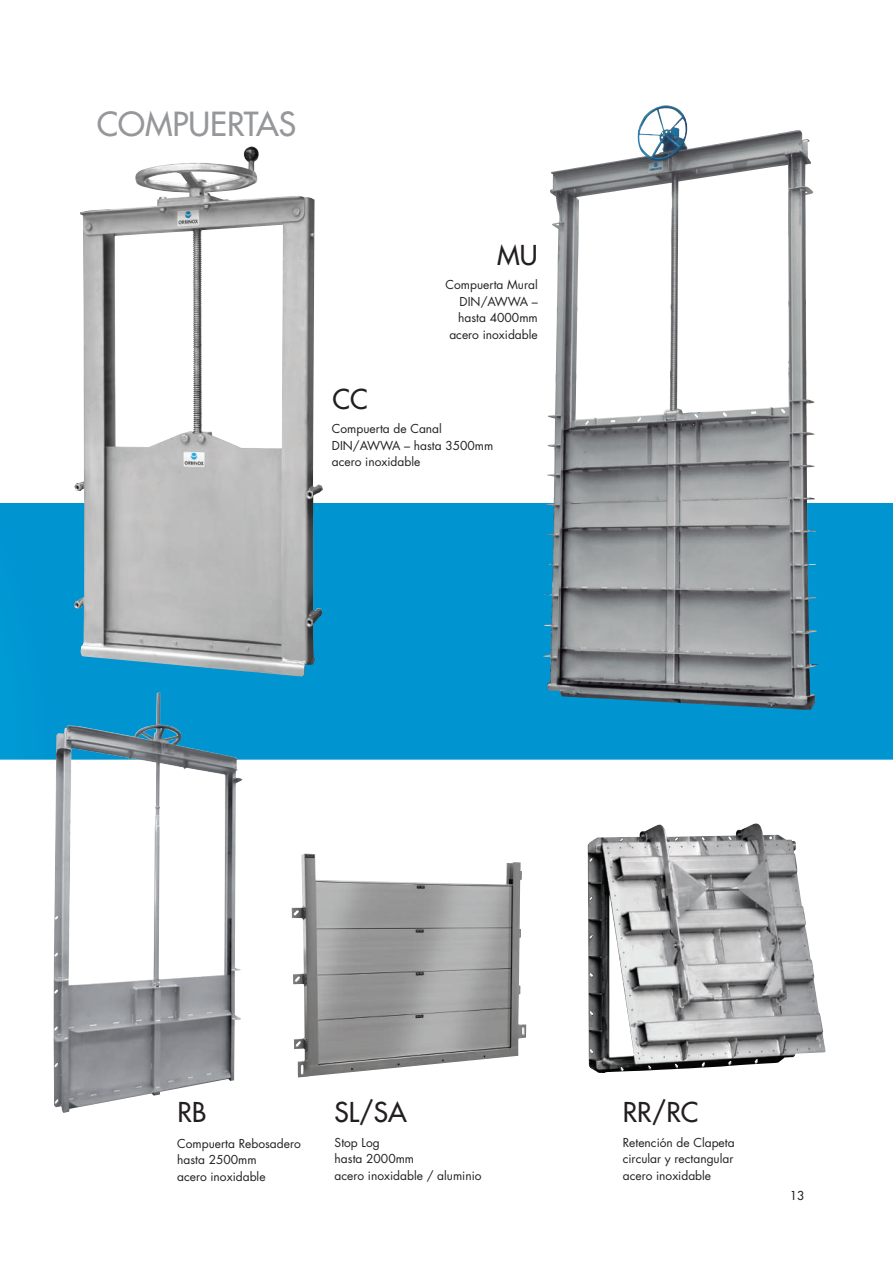
<style>
.page{position:relative;width:893px;height:1263px;background:#fff}
.page>*{position:absolute;margin:0;border:0;box-sizing:border-box;transform-origin:0 0}
.t1{font:32.4px "Futura";color:#95979a}
.t2{font:26.7px "Futura";color:#231f20}
.t3{font:12px/16.5px "Futura";color:#231f20}
.t4{font:12px "Futura";color:#231f20}
</style>
<div class="page">
<div style="left:0;top:504px;width:893px;height:255px;background:#0094d1"></div>
<img style="left:74px;top:146px;width:249px;height:530px">
<img style="left:588px;top:823px;width:238px;height:250px">
<img style="left:292px;top:854px;width:234px;height:223px">
<img style="left:543px;top:105px;width:275px;height:605px">
<img style="left:54px;top:692px;width:188px;height:421px">
<h1 class="t1" style="left:97px;top:103px;width:201px">COMPUERTAS</h1>
<h2 class="t2" style="left:497px;top:238px;width:42px">MU</h2>
<p class="t3" style="left:446px;top:277px;width:94px;text-align:right">Compuerta Mural<br>DIN/AWWA – hasta 4000mm acero inoxidable</p>
<h2 class="t2" style="left:332px;top:381px;width:37px">CC</h2>
<p class="t3" style="left:332px;top:420px;width:163px">Compuerta de Canal<br>DIN/AWWA – hasta 3500mm acero inoxidable</p>
<h2 class="t2" style="left:178px;top:1095px;width:30px">RB</h2>
<p class="t3" style="left:177px;top:1135px;width:125px">Compuerta Rebosadero hasta 2500mm<br>acero inoxidable</p>
<h2 class="t2" style="left:335px;top:1095px;width:74px">SL/SA</h2>
<p class="t3" style="left:335px;top:1134px;width:148px">Stop Log<br>hasta 2000mm<br>acero inoxidable / aluminio</p>
<p class="t3" style="left:623px;top:1134px;width:113px;text-align:justify">Retención de Clapeta circular y rectangular acero inoxidable</p>
<h2 class="t2" style="left:623px;top:1095px;width:77px">RR/RC</h2>
<p class="t4" style="left:790px;top:1188px;width:15px">13</p>
</div>
